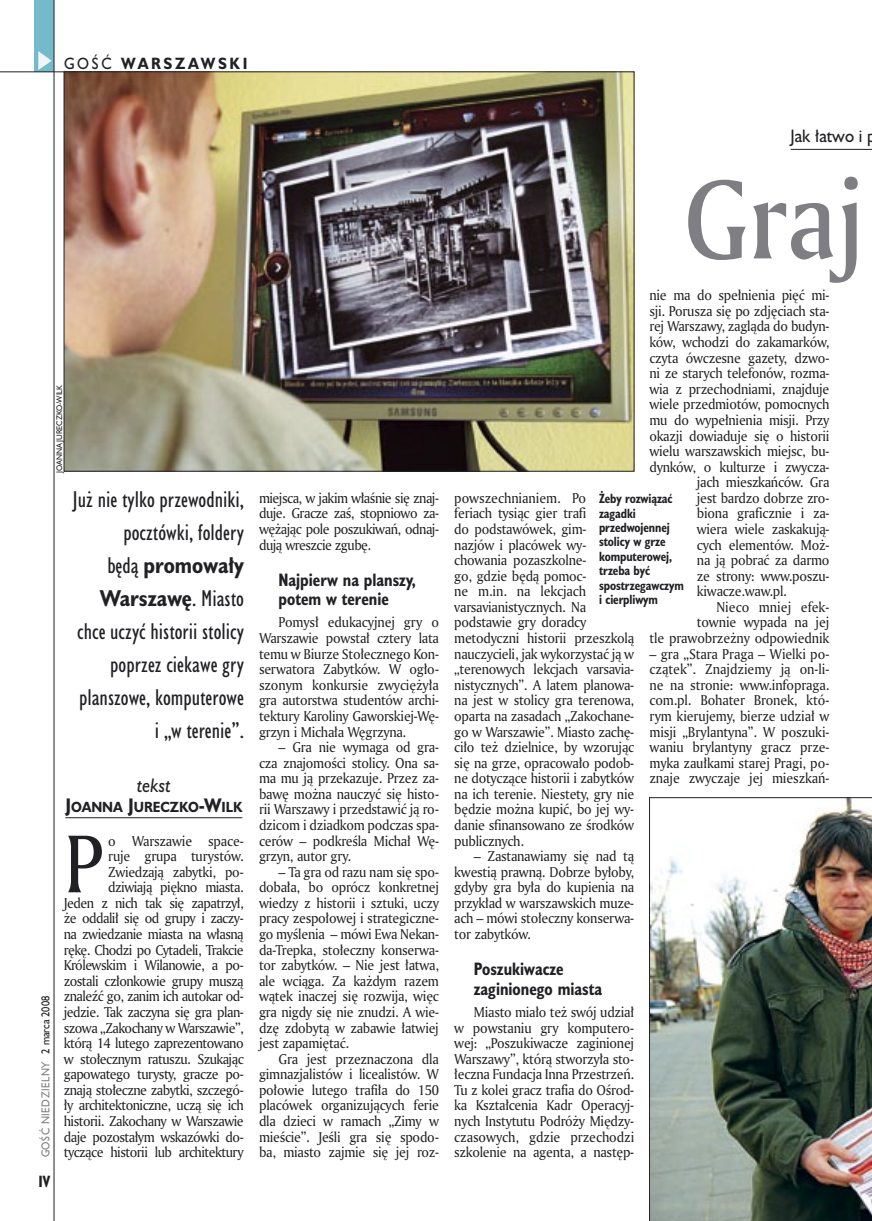
<style>
.page{position:relative;width:872px;height:1221px;background:#fff}
.page>*{position:absolute;margin:0;border:0;box-sizing:border-box;transform-origin:0 0}
._05_tytyl_AmMd_72_pt{font:108px "Amerigo Md PL";color:#7f7f83;scale:.9 1}
._02_body_z_incjalem_4{font:79.05px "Amerigo PL";color:#212125;scale:.94 1}
._06-1_lead_prawy_HuCn_14_pt{font:21px/33px "Humanst 521 Cn PL";color:#212125;text-align:right}
._12_autor_HuBd{font:italic 18px "Humanst 521 PL";color:#212125;scale:.9 1}
._04_srodtytul_HuCB_11_pt{font:700 16.5px/19.8px "Humanst 521 Cn PL";color:#212125;scale:.94 1}
._04-3_nadtytul_lokal{font:16.5px "Humanst 521 PL";color:#212125;scale:.94 1}
.t1{font:700 15px "Humanst 521 PL";letter-spacing:.2em;color:#212125;scale:.9 1}
.t2{font:700 15px "Humanst 521 Cn PL";color:#212125;scale:.94 1}
._01_body_tekst{font:13.8px/15.6px "Amerigo PL";letter-spacing:-.02em;color:#212125;text-align:justify;scale:.94 1}
._02_body_z_incjalem_4-2{font:13.8px/15.6px "Amerigo PL";letter-spacing:-.04em;color:#212125;text-align:right;scale:.94 1}
._12_autor_HuBd-2{font:700 13.5px "Humanst 521 PL";color:#212125;scale:.9 1}
._09_podpis_zdjecia_HuCnB{font:700 12.3px/14.4px "Humanst 521 Cn PL";letter-spacing:-.01em;color:#212125;scale:.94 1}
.t3{font:10.5px "Humanst 521 PL";letter-spacing:.05em;color:#7f7f83;scale:.9 1}
._09a_autor_zdjecia_Hu_5_pt{font:7.5px "Humanst 521 PL";letter-spacing:-.01em;color:#212125;scale:.94 1}
.s1{font-weight:400}
.s2{color:#212125}
.s3{font-weight:700}
.s4{font-size:18px}
</style>
<div class="page">
<div style="left:35px;top:0;width:19px;height:72px;background:#75baca"></div>
<svg style="left:38px;top:51px;width:14px;height:19px"></svg>
<hr style="left:54px;top:0;width:1px;height:1220px;background:#212125">
<hr style="left:0;top:72px;width:447px;height:1px;background:#212125">
<img style="left:66px;top:74px;width:566px;height:395px">
<hr style="left:790px;top:149px;width:82px;height:1px;background:#212125">
<img style="left:649px;top:797px;width:223px;height:423px">
<hr style="left:65px;top:817px;width:177px;height:1px;background:#212125">
<p class="t1" style="left:64px;top:53px;width:205px"><span class="s1">GOŚĆ</span> WARSZAWSKI</p>
<p class="_09a_autor_zdjecia_Hu_5_pt" style="left:54px;top:473px;width:95px;rotate:-90deg">JOANNA JURECZKO-WILK</p>
<p class="t3" style="left:38px;top:1157px;width:181px;rotate:-90deg">GOŚĆ NIEDZIELNY <span class="s2">2 marca 2008</span></p>
<p class="t2" style="left:38px;top:1170px;width:14px">IV</p>
<p class="_06-1_lead_prawy_HuCn_14_pt" style="left:73px;top:483px;width:173px">Już nie tylko przewodniki, pocztówki, foldery<br>będą <span class="s3">promowały<br>Warszawę</span>. Miasto chce uczyć historii stolicy poprzez ciekawe gry planszowe, komputerowe i „w terenie”.</p>
<p class="_12_autor_HuBd" style="left:137px;top:773px;width:40px">tekst</p>
<p class="_12_autor_HuBd-2" style="left:65px;top:797px;width:198px"><span class="s4">J</span>OANNA <span class="s4">J</span>URECZKO<span class="s4">-W</span>ILK</p>
<p class="_02_body_z_incjalem_4" style="left:64px;top:811px;width:43px">P</p>
<p class="_02_body_z_incjalem_4-2" style="left:64px;top:832px;width:193px">o Warszawie space-<br>ruje grupa turystów.<br>Zwiedzają zabytki, po&shy;dziwiają piękno miasta.<br>Jeden z nich tak się zapatrzył, że oddalił się od grupy i zaczy&shy;na zwiedzanie miasta na własną rękę. Chodzi po Cytadeli, Trakcie<br>Królewskim i Wilanowie, a po&shy;zostali członkowie grupy muszą znaleźć go, zanim ich autokar od&shy;jedzie. Tak zaczyna się gra plan&shy;szowa „Zakochany w Warszawie”, którą 14 lutego zaprezentowano w stołecznym ratuszu. Szukając gapowatego turysty, gracze po&shy;znają stołeczne zabytki, szczegó&shy;ły architektoniczne, uczą się ich historii. Zakochany w Warszawie daje pozostałym wskazówki do&shy;tyczące historii lub architektury</p>
<p class="_02_body_z_incjalem_4-2" style="left:259px;top:489px;width:193px;text-align:justify">miejsca, w jakim właśnie się znaj&shy;duje. Gracze zaś, stopniowo za&shy;wężając pole poszukiwań, odnaj&shy;dują wreszcie zgubę.</p>
<p class="_04_srodtytul_HuCB_11_pt" style="left:279px;top:569px;width:148px">Najpierw na planszy, potem w terenie</p>
<p class="_01_body_tekst" style="left:259px;top:614px;width:193px;text-indent:20px">Pomysł edukacyjnej gry o Warszawie powstał cztery lata temu w Biurze Stołecznego Kon&shy;serwatora Zabytków. W ogło&shy;szonym konkursie zwyciężyła gra autorstwa studentów archi&shy;tektury Karoliny Gaworskiej-Wę&shy;grzyn i Michała Węgrzyna.</p>
<p class="_01_body_tekst" style="left:259px;top:739px;width:193px;text-indent:20px">– Gra nie wymaga od gra&shy;cza znajomości stolicy. Ona sa&shy;ma mu ją przekazuje. Przez za&shy;bawę można nauczyć się histo&shy;rii Warszawy i przedstawić ją ro&shy;dzicom i dziadkom podczas spa&shy;cerów – podkreśla Michał Wę&shy;grzyn, autor gry.</p>
<p class="_01_body_tekst" style="left:259px;top:863px;width:193px;text-indent:20px">– Ta gra od razu nam się spo&shy;dobała, bo oprócz konkretnej wiedzy z historii i sztuki, uczy pracy zespołowej i strategiczne&shy;go myślenia – mówi Ewa Nekan&shy;da-Trepka, stołeczny konserwa&shy;tor zabytków. – Nie jest łatwa, ale wciąga. Za każdym razem wątek inaczej się rozwija, więc gra nigdy się nie znudzi. A wie&shy;dzę zdobytą w zabawie łatwiej jest zapamiętać.</p>
<p class="_01_body_tekst" style="left:259px;top:1050px;width:193px;text-indent:20px">Gra jest przeznaczona dla gimnazjalistów i licealistów. W połowie lutego trafiła do 150 placówek organizujących ferie dla dzieci w ramach „Zimy w mieście”. Jeśli gra się spodo&shy;ba, miasto zajmie się jej roz-</p>
<p class="_04-3_nadtytul_lokal" style="left:790px;top:125px;width:92px">Jak łatwo i p</p>
<p class="_05_tytyl_AmMd_72_pt" style="left:684px;top:147px;width:202px">Graj</p>
<p class="_01_body_tekst" style="left:649px;top:287px;width:193px">nie ma do spełnienia pięć mi-</p>
<p class="_01_body_tekst" style="left:649px;top:303px;width:193px">sji. Porusza się po zdjęciach sta-</p>
<p class="_01_body_tekst" style="left:649px;top:318px;width:193px">rej Warszawy, zagląda do budyn-</p>
<p class="_01_body_tekst" style="left:649px;top:334px;width:193px">ków, wchodzi do zakamarków,</p>
<p class="_01_body_tekst" style="left:649px;top:349px;width:193px">czyta ówczesne gazety, dzwo-</p>
<p class="_01_body_tekst" style="left:649px;top:365px;width:193px">ni ze starych telefonów, rozma-</p>
<p class="_01_body_tekst" style="left:649px;top:380px;width:193px">wia z przechodniami, znajduje</p>
<p class="_01_body_tekst" style="left:649px;top:396px;width:193px">wiele przedmiotów, pomocnych</p>
<p class="_01_body_tekst" style="left:649px;top:412px;width:193px">mu do wypełnienia misji. Przy</p>
<p class="_01_body_tekst" style="left:649px;top:427px;width:193px">okazji dowiaduje się o historii</p>
<p class="_01_body_tekst" style="left:649px;top:443px;width:193px">wielu warszawskich miejsc, bu-</p>
<p class="_01_body_tekst" style="left:649px;top:458px;width:193px">dynków, o kulturze i zwycza-</p>
<p class="_01_body_tekst" style="left:697px;top:474px;width:142px">jach mieszkańców. Gra</p>
<p class="_01_body_tekst" style="left:697px;top:489px;width:142px">jest bardzo dobrze zro-</p>
<p class="_01_body_tekst" style="left:697px;top:505px;width:142px">biona graficznie i za-</p>
<p class="_01_body_tekst" style="left:697px;top:521px;width:142px">wiera wiele zaskakują-</p>
<p class="_01_body_tekst" style="left:697px;top:536px;width:142px">cych elementów. Moż-</p>
<p class="_01_body_tekst" style="left:697px;top:552px;width:142px">na ją pobrać za darmo</p>
<p class="_01_body_tekst" style="left:697px;top:567px;width:142px">ze strony: www.poszu-</p>
<p class="_01_body_tekst" style="left:697px;top:583px;width:97px">kiwacze.waw.pl.</p>
<p class="_01_body_tekst" style="left:649px;top:598px;width:193px;text-align:right">Nieco mniej efek-<br>townie wypada na jej<br>tle prawobrzeżny odpowiednik</p>
<p class="_01_body_tekst" style="left:649px;top:645px;width:193px">– gra „Stara Praga – Wielki po&shy;czątek”. Znajdziemy ją on-li&shy;ne na stronie: www.infopraga. com.pl. Bohater Bronek, któ&shy;rym kierujemy, bierze udział w misji „Brylantyna”. W poszuki&shy;waniu brylantyny gracz prze&shy;myka zaułkami starej Pragi, po&shy;znaje zwyczaje jej mieszkań-</p>
<p class="_09_podpis_zdjecia_HuCnB" style="left:599px;top:491px;width:92px">Żeby rozwiązać zagadki przedwojennej stolicy w grze komputerowej, trzeba być spostrzegawczym i cierpliwym</p>
<p class="_01_body_tekst" style="left:454px;top:489px;width:193px;text-align:left">powszechnianiem. Po<br>feriach tysiąc gier trafi<br>do podstawówek, gim-<br>nazjów i placówek wy&shy;chowania pozaszkolne-<br>go, gdzie będą pomoc-<br>ne m.in. na lekcjach varsavianistycznych. Na podstawie gry doradcy metodyczni historii przeszkolą nauczycieli, jak wykorzystać ją w „terenowych lekcjach varsavia&shy;nistycznych”. A latem planowa&shy;na jest w stolicy gra terenowa, oparta na zasadach „Zakochane&shy;go w Warszawie”. Miasto zachę&shy;ciło też dzielnice, by wzorując się na grze, opracowało podob&shy;ne dotyczące historii i zabytków na ich terenie. Niestety, gry nie będzie można kupić, bo jej wy&shy;danie sfinansowano ze środków publicznych.</p>
<p class="_01_body_tekst" style="left:454px;top:848px;width:193px;text-indent:20px">– Zastanawiamy się nad tą kwestią prawną. Dobrze byłoby, gdyby gra była do kupienia na przykład w warszawskich muze&shy;ach – mówi stołeczny konserwa&shy;tor zabytków.</p>
<p class="_04_srodtytul_HuCB_11_pt" style="left:474px;top:958px;width:138px">Poszukiwacze zaginionego miasta</p>
<p class="_01_body_tekst" style="left:454px;top:1003px;width:193px;text-indent:20px">Miasto miało też swój udział w powstaniu gry komputero&shy;wej: „Poszukiwacze zaginionej Warszawy”, którą stworzyła sto&shy;łeczna Fundacja Inna Przestrzeń.<br>Tu z kolei gracz trafia do Ośrod&shy;ka Kształcenia Kadr Operacyj&shy;nych Instytutu Podróży Między&shy;czasowych, gdzie przechodzi szkolenie na agenta, a następ-</p>
</div>
